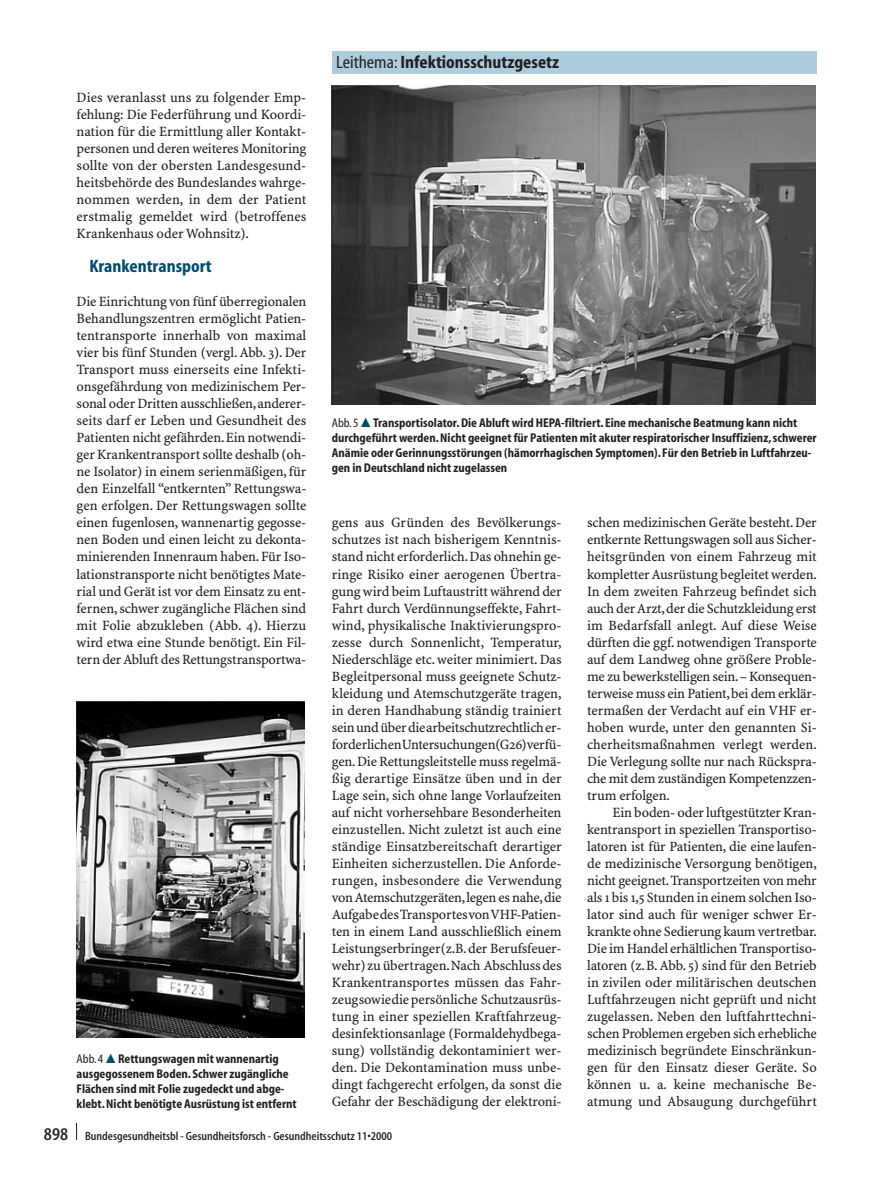
<style>
.page{position:relative;width:893px;height:1178px;background:#fff}
.page>*{position:absolute;margin:0;border:0;box-sizing:border-box;transform-origin:0 0}
.t1{font:700 condensed 18px "S Myriad";color:#231f20}
.t2{font:700 condensed 18px "S Myriad";color:#004b6c}
.t3{font:14.25px/17px "S Minion Plus";letter-spacing:-.01em;color:#231f20;text-align:justify}
.t4{font:700 condensed 12.75px/15px "S Myriad";color:#231f20}
.t5{font:600 condensed 12px "S Myriad";color:#231f20}
.s1{font-weight:400}
.s2{font-family:"Mathematical Pi Six";font-weight:400;font-stretch:normal;color:#004b6c}
.s3{font-size:18px}
</style>
<div class="page">
<div style="left:332px;top:51px;width:484px;height:23px;background:#aecddc"></div>
<svg style="left:76px;top:1123px;width:1px;height:17px"></svg>
<img style="left:77px;top:702px;width:228px;height:335px">
<img style="left:332px;top:85px;width:483px;height:319px">
<p class="t3" style="left:77px;top:90px;width:231px">Dies veranlasst uns zu folgender Emp&shy;fehlung: Die Federführung und Koordi&shy;nation für die Ermittlung aller Kontakt&shy;personen und deren weiteres Monitoring sollte von der obersten Landesgesund&shy;heitsbehörde des Bundeslandes wahrge&shy;nommen werden, in dem der Patient erstmalig gemeldet wird (betroffenes Krankenhaus oder Wohnsitz).</p>
<p class="t2" style="left:89px;top:259px;width:124px">Krankentransport</p>
<p class="t3" style="left:77px;top:294px;width:231px">Die Einrichtung von fünf überregionalen Behandlungszentren ermöglicht Patien&shy;tentransporte innerhalb von maximal vier bis fünf Stunden (vergl. Abb. 3). Der Transport muss einerseits eine Infekti&shy;onsgefährdung von medizinischem Per&shy;sonal oder Dritten ausschließen,anderer&shy;seits darf er Leben und Gesundheit des Patienten nicht gefährden.Ein notwendi&shy;ger Krankentransport sollte deshalb (oh&shy;ne Isolator) in einem serienmäßigen, für den Einzelfall “entkernten” Rettungswa&shy;gen erfolgen. Der Rettungswagen sollte einen fugenlosen, wannenartig gegosse&shy;nen Boden und einen leicht zu dekonta&shy;minierenden Innenraum haben. Für Iso&shy;lationstransporte nicht benötigtes Mate&shy;rial und Gerät ist vor dem Einsatz zu ent&shy;fernen, schwer zugängliche Flächen sind mit Folie abzukleben (Abb. 4). Hierzu wird etwa eine Stunde benötigt. Ein Fil&shy;tern der Abluft des Rettungstransportwa-</p>
<p class="t4" style="left:77px;top:1052px;width:222px"><span class="s1">Abb.4</span> <span class="s2">-</span> Rettungswagen mit wannenartig ausgegossenem Boden. Schwer zugängliche Flächen sind mit Folie zugedeckt und abge&shy;klebt. Nicht benötigte Ausrüstung ist entfernt</p>
<p class="t1" style="left:336px;top:55px;width:224px"><span class="s1">Leithema:</span> Infektionsschutzgesetz</p>
<p class="t4" style="left:332px;top:417px;width:486px"><span class="s1">Abb.5</span> <span class="s2">-</span> Transportisolator. Die Abluft wird HEPA-filtriert. Eine mechanische Beatmung kann nicht durchgeführt werden. Nicht geeignet für Patienten mit akuter respiratorischer Insuffizienz, schwerer Anämie oder Gerinnungsstörungen (hämorrhagischen Symptomen). Für den Betrieb in Luftfahrzeu&shy;gen in Deutschland nicht zugelassen</p>
<p class="t3" style="left:332px;top:515px;width:231px">gens aus Gründen des Bevölkerungs&shy;schutzes ist nach bisherigem Kenntnis&shy;stand nicht erforderlich.Das ohnehin ge&shy;ringe Risiko einer aerogenen Übertra&shy;gung wird beim Luftaustritt während der Fahrt durch Verdünnungseffekte, Fahrt&shy;wind, physikalische Inaktivierungspro&shy;zesse durch Sonnenlicht, Temperatur, Niederschläge etc. weiter minimiert. Das Begleitpersonal muss geeignete Schutz&shy;kleidung und Atemschutzgeräte tragen, in deren Handhabung ständig trainiert seinundüberdiearbeitschutzrechtlicher&shy;forderlichenUntersuchungen(G26)verfü&shy;gen.Die Rettungsleitstelle muss regelmä&shy;ßig derartige Einsätze üben und in der Lage sein, sich ohne lange Vorlaufzeiten auf nicht vorhersehbare Besonderheiten einzustellen. Nicht zuletzt ist auch eine ständige Einsatzbereitschaft derartiger Einheiten sicherzustellen. Die Anforde&shy;rungen, insbesondere die Verwendung von Atemschutzgeräten,legen es nahe,die AufgabedesTransportesvonVHF-Patien&shy;ten in einem Land ausschließlich einem Leistungserbringer(z.B. der Berufsfeuer&shy;wehr) zu übertragen.Nach Abschluss des Krankentransportes müssen das Fahr&shy;zeugsowiedie persönliche Schutzausrüs&shy;tung in einer speziellen Kraftfahrzeug&shy;desinfektionsanlage (Formaldehydbega&shy;sung) vollständig dekontaminiert wer&shy;den. Die Dekontamination muss unbe&shy;dingt fachgerecht erfolgen, da sonst die Gefahr der Beschädigung der elektroni-</p>
<p class="t3" style="left:587px;top:515px;width:231px">schen medizinischen Geräte besteht. Der entkernte Rettungswagen soll aus Sicher&shy;heitsgründen von einem Fahrzeug mit kompletter Ausrüstung begleitet werden.<br>In dem zweiten Fahrzeug befindet sich auch der Arzt,der die Schutzkleidung erst im Bedarfsfall anlegt. Auf diese Weise dürften die ggf. notwendigen Transporte auf dem Landweg ohne größere Proble&shy;me zu bewerkstelligen sein.– Konsequen&shy;terweise muss ein Patient,bei dem erklär&shy;termaßen der Verdacht auf ein VHF er&shy;hoben wurde, unter den genannten Si&shy;cherheitsmaßnahmen verlegt werden.<br>Die Verlegung sollte nur nach Rückspra&shy;che mit dem zuständigen Kompetenzzen&shy;trum erfolgen.</p>
<p class="t3" style="left:587px;top:804px;width:231px;text-indent:26px">Ein boden- oder luftgestützter Kran&shy;kentransport in speziellen Transportiso&shy;latoren ist für Patienten, die eine laufen&shy;de medizinische Versorgung benötigen, nicht geeignet.Transportzeiten von mehr als 1 bis 1,5 Stunden in einem solchen Iso&shy;lator sind auch für weniger schwer Er&shy;krankte ohne Sedierung kaum vertretbar.<br>Die im Handel erhältlichen Transportiso&shy;latoren (z.B. Abb. 5) sind für den Betrieb in zivilen oder militärischen deutschen Luftfahrzeugen nicht geprüft und nicht zugelassen. Neben den luftfahrttechni&shy;schen Problemen ergeben sich erhebliche medizinisch begründete Einschränkun&shy;gen für den Einsatz dieser Geräte. So können u. a. keine mechanische Be&shy;atmung und Absaugung durchgeführt</p>
<p class="t5" style="left:44px;top:1131px;width:350px"><span class="s3">898</span> Bundesgesundheitsbl - Gesundheitsforsch - Gesundheitsschutz 11•2000</p>
</div>
